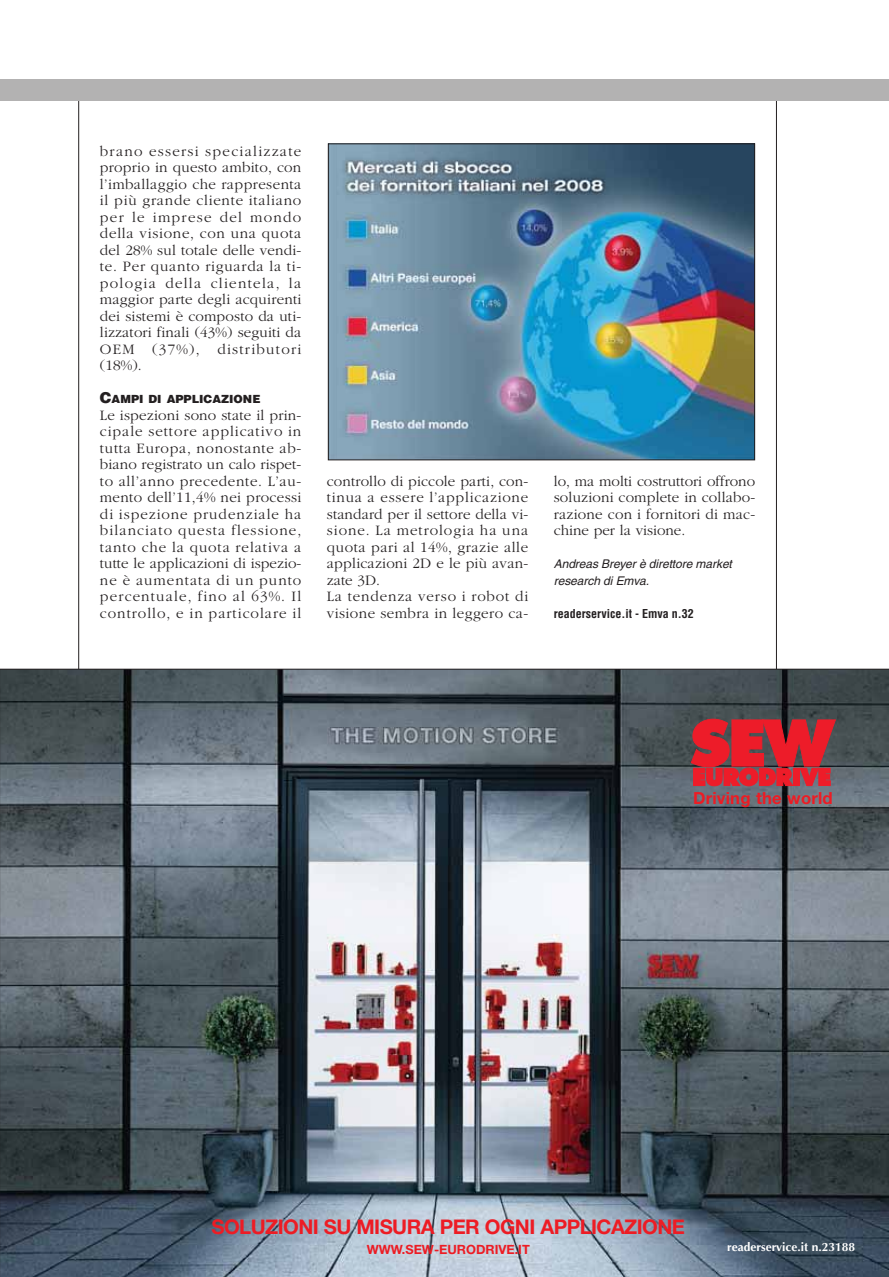
<style>
.page{position:relative;width:889px;height:1277px;background:#fff}
.page>*{position:absolute;margin:0;border:0;box-sizing:border-box;transform-origin:0 0}
.t1{font:700 20.25px "Helvetica Neue";letter-spacing:-.03em;color:#ed1c24}
.t2{font:700 16.65px "Helvetica Neue";letter-spacing:.01em;color:#ed1c24}
.t3{font:300 15px/16.5px "Garamond LT";letter-spacing:.03em;color:#231f20;text-align:justify}
.t4{font:700 12.75px "Helvetica Neue";color:#ed1c24}
.t5{font:italic 12px/16.5px "Helvetica LT";letter-spacing:-.005em;color:#231f20}
.t6{font:700 condensed 12px "Helvetica LT";color:#231f20}
.t7{font:700 12px "Optima LT";color:#fff}
.t8{font:900 11.25px "Helvetica LT";color:#231f20}
.s1{font-size:15px}
</style>
<div class="page">
<hr style="left:78px;top:92px;width:1px;height:1114px;background:#231f20">
<hr style="left:776px;top:92px;width:1px;height:1114px;background:#231f20">
<div style="left:0;top:79px;width:888px;height:22px;background:#b3b2b2"></div>
<svg style="left:0;top:669px;width:888px;height:608px;background:#676d76"></svg>
<img style="left:330px;top:145px;width:423px;height:313px">
<div style="left:328px;top:143px;width:427px;height:317px;border:1px solid #231f20"></div>
<p class="t3" style="left:100px;top:144px;width:203px">brano essersi specializzate proprio in questo ambito, con l’imballaggio che rappresenta il più grande cliente italiano per le imprese del mondo della visione, con una quota del 28% sul totale delle vendi&shy;te. Per quanto riguarda la ti&shy;pologia della clientela, la maggior parte degli acquirenti dei sistemi è composto da uti&shy;lizzatori finali (43%) seguiti da OEM (37%), distributori (18%).</p>
<p class="t8" style="left:100px;top:395px;width:162px"><span class="s1">C</span>AMPI DI APPLICAZIONE</p>
<p class="t3" style="left:100px;top:408px;width:203px">Le ispezioni sono state il prin&shy;cipale settore applicativo in tutta Europa, nonostante ab&shy;biano registrato un calo rispet&shy;to all’anno precedente. L’au&shy;mento dell’11,4% nei processi di ispezione prudenziale ha bilanciato questa flessione, tanto che la quota relativa a tutte le applicazioni di ispezio&shy;ne è aumentata di un punto percentuale, fino al 63%. Il controllo, e in particolare il</p>
<p class="t3" style="left:327px;top:474px;width:203px;text-align:left">controllo di piccole parti, con&shy;tinua a essere l’applicazione standard per il settore della vi&shy;sione. La metrologia ha una quota pari al 14%, grazie alle applicazioni 2D e le più avan&shy;zate 3D.<br>La tendenza verso i robot di visione sembra in leggero ca-</p>
<p class="t3" style="left:553px;top:474px;width:203px">lo, ma molti costruttori offrono soluzioni complete in collabo&shy;razione con i fornitori di mac&shy;chine per la visione.</p>
<p class="t5" style="left:553px;top:556px;width:180px">Andreas Breyer è direttore market research di Emva.</p>
<p class="t6" style="left:553px;top:606px;width:141px">readerservice.it - Emva n.32</p>
<p class="t2" style="left:693px;top:792px;width:141px">Driving the world</p>
<h1 class="t1" style="left:211px;top:1220px;width:475px">SOLUZIONI SU MISURA PER OGNI APPLICAZIONE</h1>
<p class="t4" style="left:366px;top:1245px;width:165px">WWW.SEW-EURODRIVE.IT</p>
<p class="t7" style="left:727px;top:1240px;width:130px">readerservice.it n.23188</p>
</div>
